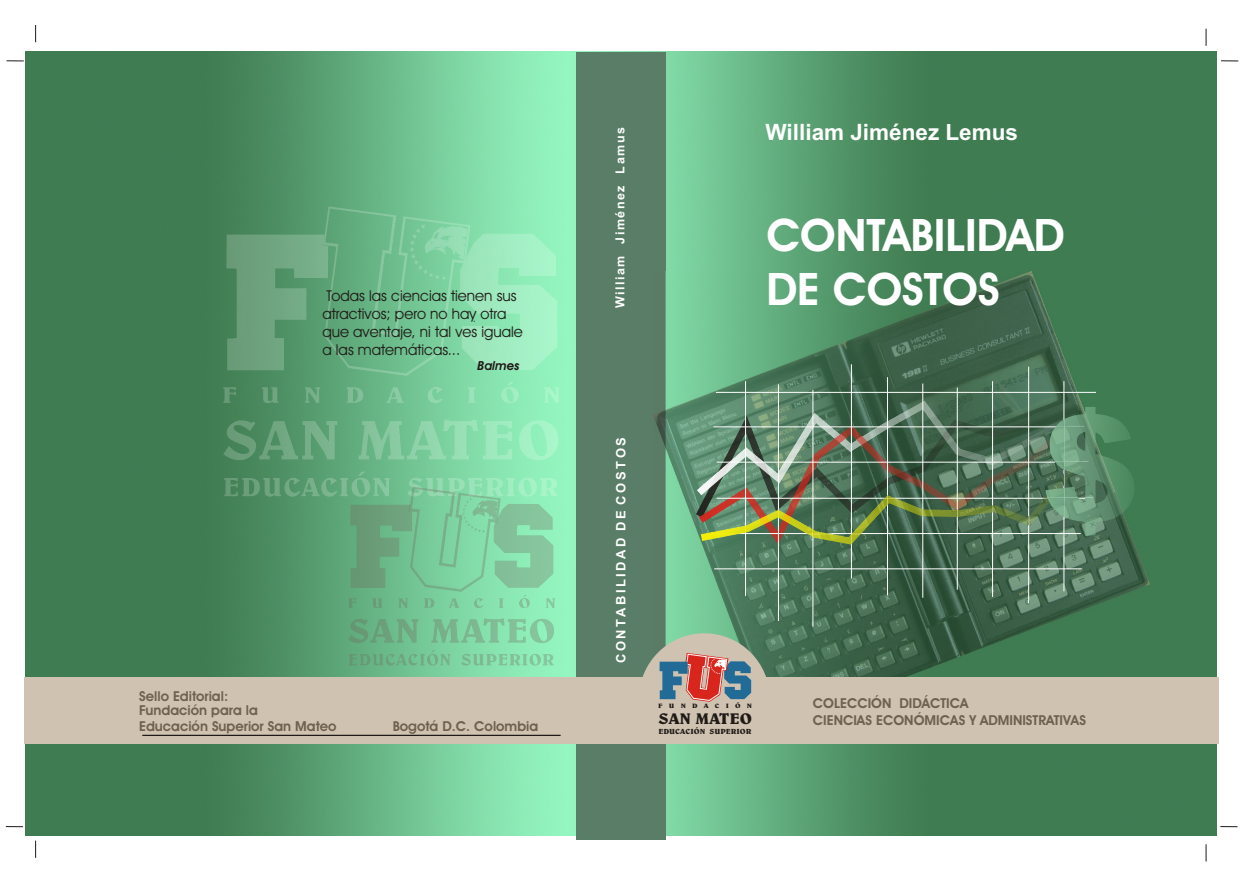
<style>
.page{position:relative;width:1242px;height:887px;background:#fff}
.page>*{position:absolute;margin:0;border:0;box-sizing:border-box;transform-origin:0 0}
.t1{font:700 45px "Avant Garde Bk BT";color:#fff}
.t2{font:700 22.5px "Arial";color:#fff}
.t3{font:15.5px "Belwe Cn BT";color:#1f1a17;scale:1.33 1}
.t4{font:15px/18px "Avant Garde Bk BT";color:#1f1a17}
.t5{font:700 13.75px/16.4px "Avant Garde Bk BT";color:#70614f}
.t6{font:700 12.88px "Arial";letter-spacing:.2em;color:#fff}
.t7{font:700 12.5px "Arial";letter-spacing:.115em;color:#fff}
.t8{font:italic 700 12.5px "Avant Garde Bk BT";color:#1f1a17}
.t9{font:7.5px "Belwe Cn BT";color:#1f1a17;scale:1.33 1}
.t10{font:6.38px "Belwe Cn BT";letter-spacing:.67em;color:#1f1a17;scale:1.46 1}
</style>
<div class="page">
<img style="left:25px;top:52px;width:1190px;height:783px">
<div style="left:576px;top:52px;width:89px;height:787px;background:#597d66"></div>
<img style="left:653px;top:272px;width:496px;height:405px">
<div style="left:24px;top:677px;width:1194px;height:67px;background:#cfc2b0"></div>
<hr style="left:142px;top:734px;width:418px;height:1px;background:#1f1a17">
<img style="left:696px;top:400px;width:370px;height:95px">
<img style="left:698px;top:425px;width:347px;height:119px">
<hr style="left:778px;top:384px;width:1px;height:236px;background:#fff">
<hr style="left:715px;top:392px;width:380px;height:1px;background:#fff">
<hr style="left:812px;top:390px;width:1px;height:236px;background:#fff">
<hr style="left:851px;top:364px;width:1px;height:214px;background:#fff">
<hr style="left:887px;top:377px;width:1px;height:218px;background:#fff">
<hr style="left:922px;top:383px;width:1px;height:214px;background:#fff">
<hr style="left:956px;top:387px;width:1px;height:202px;background:#fff">
<hr style="left:992px;top:381px;width:1px;height:215px;background:#fff">
<hr style="left:1028px;top:366px;width:1px;height:237px;background:#fff">
<hr style="left:1063px;top:381px;width:1px;height:210px;background:#fff">
<hr style="left:745px;top:381px;width:1px;height:215px;background:#fff">
<hr style="left:713px;top:426px;width:370px;height:1px;background:#fff">
<hr style="left:714px;top:568px;width:367px;height:1px;background:#fff">
<img style="left:700px;top:452px;width:384px;height:92px">
<img style="left:1045px;top:407px;width:89px;height:128px">
<svg style="left:35px;top:840px;width:1px;height:17px"></svg>
<svg style="left:35px;top:25px;width:1px;height:17px"></svg>
<svg style="left:6px;top:826px;width:17px;height:1px"></svg>
<svg style="left:1220px;top:826px;width:17px;height:1px"></svg>
<svg style="left:7px;top:61px;width:17px;height:1px"></svg>
<svg style="left:1221px;top:61px;width:17px;height:1px"></svg>
<svg style="left:1205px;top:844px;width:1px;height:17px"></svg>
<svg style="left:1205px;top:29px;width:1px;height:17px"></svg>
<img style="left:470px;top:233px;width:87px;height:137px">
<img style="left:323px;top:206px;width:147px;height:170px">
<img style="left:409px;top:224px;width:37px;height:56px">
<img style="left:226px;top:234px;width:102px;height:136px">
<img style="left:223px;top:381px;width:337px;height:22px">
<img style="left:223px;top:419px;width:335px;height:41px">
<img style="left:224px;top:471px;width:199px;height:25px">
<img style="left:500px;top:503px;width:53px;height:84px">
<img style="left:409px;top:486px;width:91px;height:105px">
<img style="left:462px;top:498px;width:23px;height:34px">
<img style="left:350px;top:504px;width:63px;height:83px">
<img style="left:348px;top:594px;width:207px;height:14px">
<img style="left:348px;top:618px;width:206px;height:25px">
<img style="left:349px;top:649px;width:122px;height:16px">
<img style="left:430px;top:235px;width:31px;height:20px">
<svg style="left:444px;top:238px;width:4px;height:3px"></svg>
<img style="left:476px;top:505px;width:18px;height:12px">
<svg style="left:642px;top:633px;width:127px;height:116px"></svg>
<p class="t4" style="left:326px;top:287px;width:191px">Todas las ciencias tienen sus</p>
<p class="t4" style="left:322px;top:305px;width:202px">atractivos; pero no hay otra que aventaje, ni tal ves iguale a las matemáticas...</p>
<p class="t8" style="left:477px;top:360px;width:44px">Balmes</p>
<p class="t7" style="left:615px;top:308px;width:182px;rotate:-90deg">William Jiménez Lamus</p>
<p class="t6" style="left:616px;top:663px;width:227px;rotate:-90deg">CONTABILIDAD DE COSTOS</p>
<p class="t2" style="left:765px;top:123px;width:254px">William Jiménez Lemus</p>
<p class="t1" style="left:766px;top:217px;width:300px">CONTABILIDAD</p>
<p class="t1" style="left:766px;top:271px;width:235px">DE COSTOS</p>
<p class="t5" style="left:139px;top:688px;width:90px">Sello Editorial:</p>
<p class="t5" style="left:812px;top:696px;width:274px">COLECCIÓN DIDÁCTICA<br>CIENCIAS ECONÓMICAS Y ADMINISTRATIVAS</p>
<p class="t10" style="left:658px;top:703px;width:66px">FUNDACIÓN</p>
<p class="t3" style="left:658px;top:711px;width:72px">SAN MATEO</p>
<p class="t9" style="left:658px;top:728px;width:71px">EDUCACIÓN SUPERIOR</p>
<p class="t5" style="left:139px;top:702px;width:199px">Fundación para la<br>Educación Superior San Mateo</p>
<p class="t5" style="left:392px;top:719px;width:147px">Bogotá D.C. Colombia</p>
</div>
